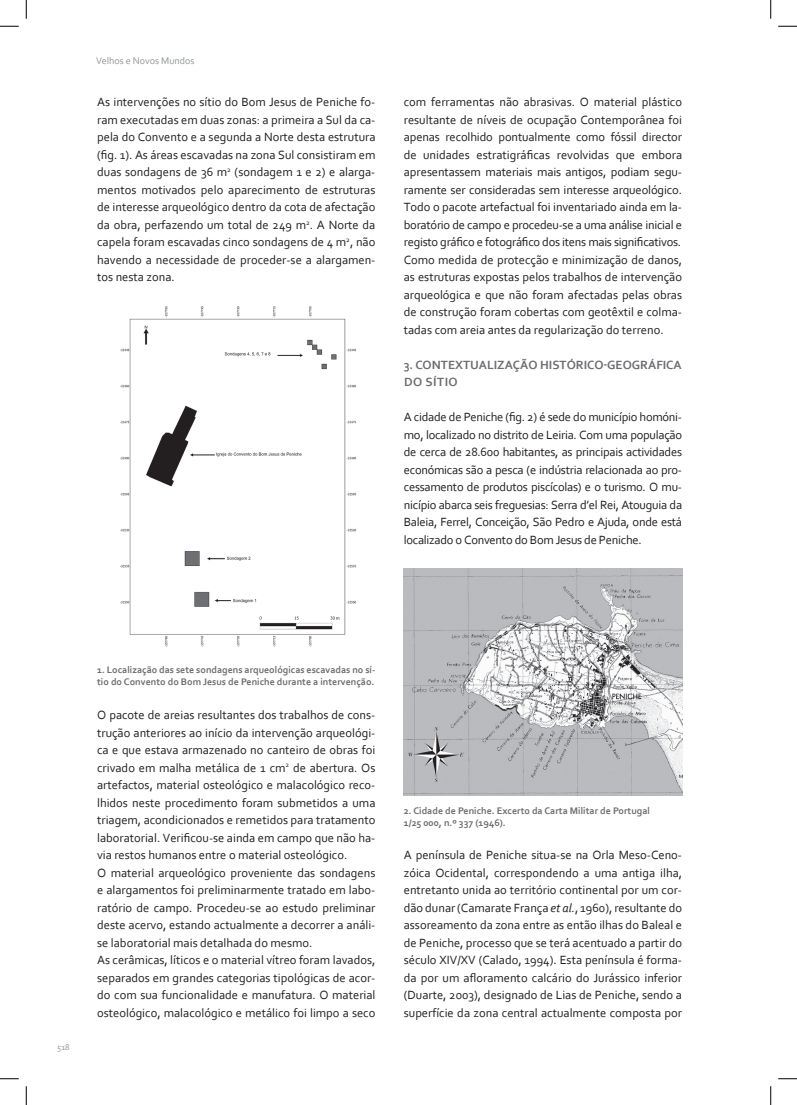
<style>
.page{position:relative;width:797px;height:1105px;background:#fff}
.page>*{position:absolute;margin:0;border:0;box-sizing:border-box;transform-origin:0 0}
.t1{font:12.5px/17.5px "Corbel";color:#231f20;text-align:justify}
.t2{font:700 12.5px/17.5px "Corbel";color:#6c6d70}
.t3{font:700 10px/11.9px "Corbel";color:#6c6d70}
.t4{font:10px "Corbel";color:#939598}
.t5{font:8.75px "Corbel";color:#939598}
.s1{font-style:italic}
</style>
<div class="page">
<img style="left:120px;top:306px;width:236px;height:341px">
<img style="left:404px;top:568px;width:278px;height:227px">
<svg style="left:0;top:25px;width:19px;height:2px"></svg>
<svg style="left:778px;top:25px;width:19px;height:2px"></svg>
<svg style="left:0;top:1078px;width:19px;height:1px"></svg>
<svg style="left:778px;top:1078px;width:19px;height:1px"></svg>
<svg style="left:25px;top:0;width:2px;height:19px"></svg>
<svg style="left:25px;top:1086px;width:2px;height:19px"></svg>
<svg style="left:770px;top:0;width:1px;height:19px"></svg>
<svg style="left:770px;top:1086px;width:1px;height:19px"></svg>
<p class="t4" style="left:96px;top:54px;width:100px">Velhos e Novos Mundos</p>
<p class="t1" style="left:97px;top:93px;width:280px">As intervenções no sítio do Bom Jesus de Peniche fo&shy;ram executadas em duas zonas: a primeira a Sul da ca&shy;pela do Convento e a segunda a Norte desta estrutura (fig. 1). As áreas escavadas na zona Sul consistiram em duas sondagens de 36 m<sup>2</sup> (sondagem 1 e 2) e alarga&shy;mentos motivados pelo aparecimento de estruturas de interesse arqueológico dentro da cota de afectação da obra, perfazendo um total de 249 m<sup>2</sup>. A Norte da capela foram escavadas cinco sondagens de 4 m<sup>2</sup>, não havendo a necessidade de proceder-se a alargamen&shy;tos nesta zona.</p>
<p class="t1" style="left:404px;top:93px;width:280px">com ferramentas não abrasivas. O material plástico resultante de níveis de ocupação Contemporânea foi apenas recolhido pontualmente como fóssil director de unidades estratigráficas revolvidas que embora</p>
<p class="t1" style="left:404px;top:163px;width:280px">apresentassem materiais mais antigos, podiam segu&shy;ramente ser consideradas sem interesse arqueológico.<br>Todo o pacote artefactual foi inventariado ainda em la&shy;boratório de campo e procedeu-se a uma análise inicial e registo gráfico e fotográfico dos itens mais significativos.</p>
<p class="t1" style="left:404px;top:251px;width:280px">Como medida de protecção e minimização de danos, as estruturas expostas pelos trabalhos de intervenção arqueológica e que não foram afectadas pelas obras de construção foram cobertas com geotêxtil e colma&shy;tadas com areia antes da regularização do terreno.</p>
<p class="t2" style="left:404px;top:356px;width:279px">3. CONTEXTUALIZAÇÃO HISTÓRICO-GEOGRÁFICA<br>DO SÍTIO</p>
<p class="t1" style="left:404px;top:408px;width:280px">A cidade de Peniche (fig. 2) é sede do município homóni&shy;mo, localizado no distrito de Leiria. Com uma população de cerca de 28.600 habitantes, as principais actividades económicas são a pesca (e indústria relacionada ao pro&shy;cessamento de produtos piscícolas) e o turismo. O mu&shy;nicípio abarca seis freguesias: Serra d’el Rei, Atouguia da Baleia, Ferrel, Conceição, São Pedro e Ajuda, onde está localizado o Convento do Bom Jesus de Peniche.</p>
<p class="t5" style="left:57px;top:1042px;width:14px">518</p>
<p class="t3" style="left:97px;top:664px;width:280px">1. Localização das sete sondagens arqueológicas escavadas no sí&shy;tio do Convento do Bom Jesus de Peniche durante a intervenção.</p>
<p class="t1" style="left:97px;top:706px;width:280px">O pacote de areias resultantes dos trabalhos de cons&shy;trução anteriores ao início da intervenção arqueológi&shy;ca e que estava armazenado no canteiro de obras foi crivado em malha metálica de 1 cm<sup>2</sup> de abertura. Os artefactos, material osteológico e malacológico reco&shy;lhidos neste procedimento foram submetidos a uma triagem, acondicionados e remetidos para tratamento laboratorial. Verificou-se ainda em campo que não ha&shy;via restos humanos entre o material osteológico.</p>
<p class="t1" style="left:97px;top:863px;width:280px">O material arqueológico proveniente das sondagens e alargamentos foi preliminarmente tratado em labo&shy;ratório de campo. Procedeu-se ao estudo preliminar deste acervo, estando actualmente a decorrer a análi&shy;se laboratorial mais detalhada do mesmo.</p>
<p class="t1" style="left:97px;top:951px;width:280px">As cerâmicas, líticos e o material vítreo foram lavados, separados em grandes categorias tipológicas de acor&shy;do com sua funcionalidade e manufatura. O material osteológico, malacológico e metálico foi limpo a seco</p>
<p class="t3" style="left:404px;top:805px;width:248px">2. Cidade de Peniche. Excerto da Carta Militar de Portugal</p>
<p class="t3" style="left:404px;top:816px;width:104px">1/25 000, n.º 337 (1946).</p>
<p class="t1" style="left:404px;top:846px;width:280px">A península de Peniche situa-se na Orla Meso-Ceno&shy;zóica Ocidental, correspondendo a uma antiga ilha, entretanto unida ao território continental por um cor&shy;dão dunar (Camarate França <span class="s1">et al.</span>, 1960), resultante do assoreamento da zona entre as então ilhas do Baleal e de Peniche, processo que se terá acentuado a partir do século XIV/XV (Calado, 1994). Esta península é forma&shy;da por um afloramento calcário do Jurássico inferior (Duarte, 2003), designado de Lias de Peniche, sendo a superfície da zona central actualmente composta por</p>
</div>
